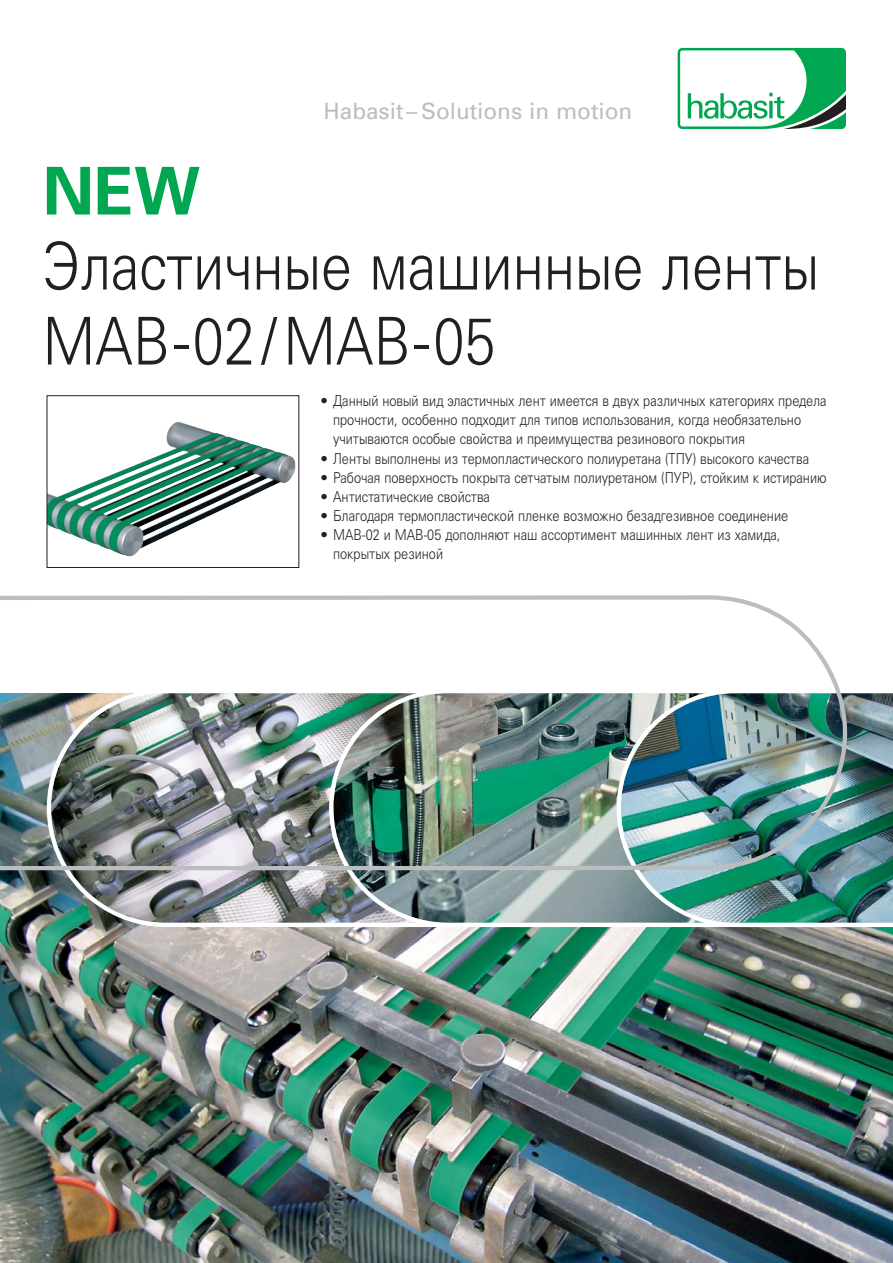
<style>
.page{position:relative;width:893px;height:1263px;background:#fff}
.page>*{position:absolute;margin:0;border:0;box-sizing:border-box;transform-origin:0 0}
.t1{font:300 66px/75px "Univers Cyr";color:#231f20;scale:.85 1}
.t2{font:700 66px "Univers";color:#00a650}
.t3{font:22.5px "Univers";color:#bbbdbf}
.t4{font:300 15px/19.2px "Univers Cyr";color:#231f20;scale:.85 1}
.s1{font-family:"Univers"}
</style>
<div class="page">
<img style="left:0;top:693px;width:893px;height:570px">
<svg style="left:678px;top:48px;width:168px;height:81px"></svg>
<img style="left:49px;top:421px;width:247px;height:136px">
<div style="left:47px;top:395px;width:252px;height:173px;border:1px solid #231f20"></div>
<img style="left:166px;top:693px;width:163px;height:230px">
<img style="left:47px;top:693px;width:119px;height:234px">
<img style="left:448px;top:693px;width:169px;height:230px">
<img style="left:329px;top:693px;width:119px;height:234px">
<img style="left:847px;top:693px;width:46px;height:230px">
<img style="left:617px;top:595px;width:230px;height:332px">
<h2 class="t3" style="left:324px;top:103px;width:310px">Habasit– Solutions in motion</h2>
<h1 class="t2" style="left:43px;top:167px;width:159px">NEW</h1>
<h1 class="t1" style="left:43px;top:235px;width:915px">Эластичные машинные ленты<br>MAB-02/MAB-05</h1>
<p class="t4" style="left:333px;top:393px;width:582px;text-indent:-13px"><span class="s1">•</span> Данный новый вид эластичных лент имеется в двух различных категориях предела прочности, особенно подходит для типов использования, когда необязательно учитываются особые свойства и преимущества резинового покрытия</p>
<p class="t4" style="left:320px;top:450px;width:577px"><span class="s1">•</span> Ленты выполнены из термопластического полиуретана (ТПУ) высокого качества</p>
<p class="t4" style="left:320px;top:469px;width:597px"><span class="s1">•</span> Рабочая поверхность покрыта сетчатым полиуретаном (ПУР), стойким к истиранию</p>
<p class="t4" style="left:320px;top:488px;width:201px"><span class="s1">•</span> Антистатические свойства</p>
<p class="t4" style="left:320px;top:507px;width:552px"><span class="s1">•</span> Благодаря термопластической пленке возможно безадгезивное соединение</p>
<p class="t4" style="left:333px;top:526px;width:528px;text-indent:-13px"><span class="s1">•</span> MAB-02 и MAB-05 дополняют наш ассортимент машинных лент из хамида, покрытых резиной</p>
</div>
